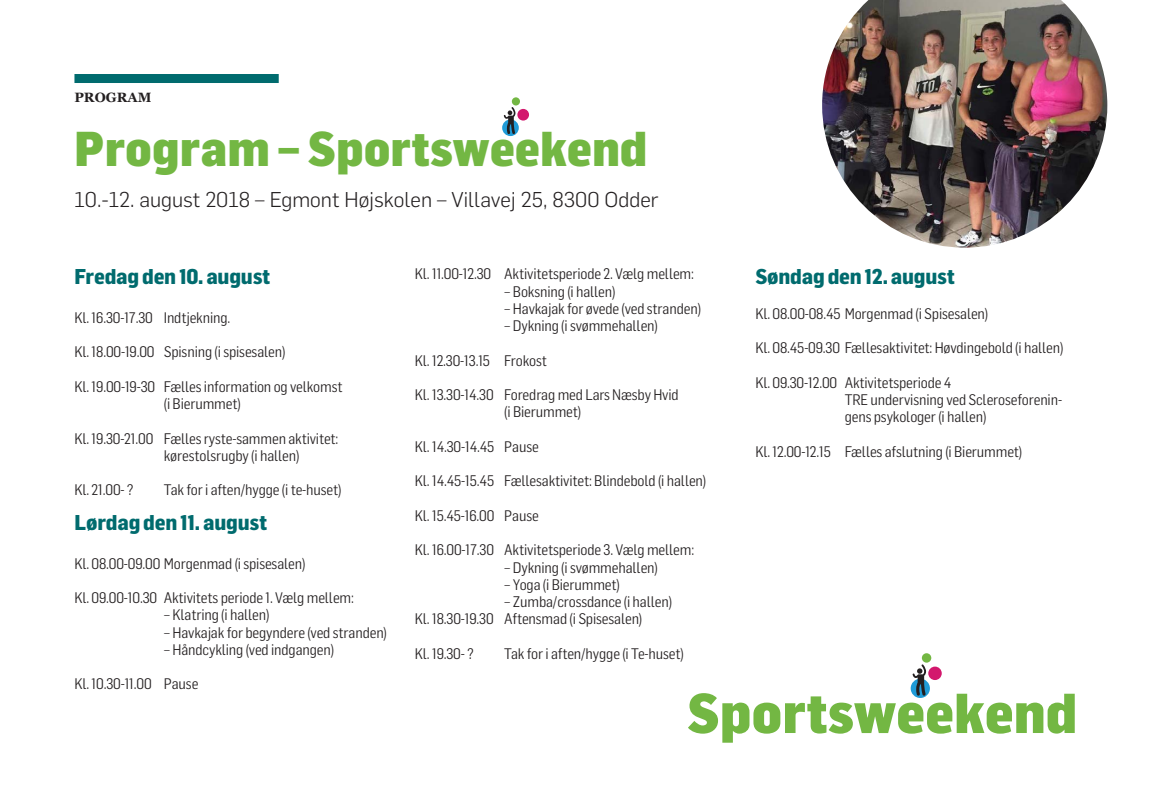
<style>
.page{position:relative;width:1149px;height:808px;background:#fff}
.page>*{position:absolute;margin:0;border:0;box-sizing:border-box;transform-origin:0 0}
.t1{font:900 55.05px "Flama Semicond";color:#73b743}
.t2{font:900 48px "Flama Semicond";color:#73b743}
.t3{font:800 21px "Flama Semicond";letter-spacing:-.01em;color:#006b6e}
.t4{font:300 21px "Flama";color:#231f20}
.t5{font:15px/17.2px "Flama Semicond";letter-spacing:-.01em;color:#231f20}
.t6{font:700 13.5px "Georgia";color:#231f20}
</style>
<div class="page">
<div style="left:74px;top:74px;width:205px;height:9px;background:#006b6e"></div>
<div style="left:517px;top:109px;width:12px;height:12px;background:#d3186d;border-radius:50%"></div>
<div style="left:511px;top:97px;width:9px;height:8px;background:#73b743;border-radius:50%"></div>
<div style="left:502px;top:119px;width:16px;height:17px;background:#1f9bd7;border-radius:50%"></div>
<svg style="left:503px;top:107px;width:12px;height:27px"></svg>
<img style="left:822px;top:0;width:284px;height:248px">
<div style="left:928px;top:666px;width:13px;height:14px;background:#d3186d;border-radius:50%"></div>
<svg style="left:921px;top:653px;width:10px;height:10px"></svg>
<svg style="left:910px;top:679px;width:19px;height:19px"></svg>
<svg style="left:912px;top:664px;width:13px;height:32px"></svg>
<p class="t6" style="left:74px;top:89px;width:78px">PROGRAM</p>
<h2 class="t2" style="left:74px;top:121px;width:574px">Program – Sportsweekend</h2>
<h3 class="t4" style="left:74px;top:186px;width:585px">10.-12. august 2018 – Egmont Højskolen – Villavej 25, 8300 Odder</h3>
<h3 class="t3" style="left:74px;top:264px;width:197px">Fredagden10.august</h3>
<p class="t5" style="left:74px;top:309px;width:157px">Kl. 16.30-17.30 Indtjekning.</p>
<p class="t5" style="left:74px;top:343px;width:212px">Kl. 18.00-19.00 Spisning (i spisesalen)</p>
<p class="t5" style="left:164px;top:378px;width:180px;text-indent:-89px">Kl. 19.00-19-30 Fælles information og velkomst (i Bierummet)</p>
<p class="t5" style="left:164px;top:429px;width:176px;text-indent:-89px">Kl. 19.30-21.00 Fælles ryste-sammen aktivitet: kørestolsrugby (i hallen)</p>
<p class="t5" style="left:74px;top:481px;width:61px">Kl. 21.00- ?</p>
<p class="t5" style="left:164px;top:481px;width:179px">Tak for i aften/hygge (i te-huset)</p>
<h3 class="t3" style="left:74px;top:510px;width:194px">Lørdagden11.august</h3>
<p class="t5" style="left:74px;top:554px;width:232px">Kl. 08.00-09.00 Morgenmad (i spisesalen)</p>
<p class="t5" style="left:74px;top:589px;width:281px">Kl. 09.00-10.30 Aktivitets periode 1. Vælg mellem:</p>
<p class="t5" style="left:164px;top:606px;width:107px">– Klatring (i hallen)</p>
<p class="t5" style="left:164px;top:623px;width:224px">– Havkajak for begyndere (ved stranden)</p>
<p class="t5" style="left:164px;top:641px;width:172px">– Håndcykling (ved indgangen)</p>
<p class="t5" style="left:74px;top:675px;width:125px">Kl. 10.30-11.00 Pause</p>
<p class="t5" style="left:415px;top:265px;width:280px">Kl. 11.00-12.30 Aktivitetsperiode 2. Vælg mellem:</p>
<p class="t5" style="left:504px;top:282px;width:113px">– Boksning (i hallen)</p>
<p class="t5" style="left:504px;top:300px;width:198px">– Havkajak for øvede (ved stranden)</p>
<p class="t5" style="left:504px;top:317px;width:155px">– Dykning (i svømmehallen)</p>
<p class="t5" style="left:415px;top:351px;width:134px">Kl. 12.30-13.15 Frokost</p>
<p class="t5" style="left:415px;top:386px;width:265px;text-align:center">Kl. 13.30-14.30 Foredrag med Lars Næsby Hvid (i Bierummet)</p>
<p class="t5" style="left:415px;top:438px;width:125px">Kl. 14.30-14.45 Pause</p>
<p class="t5" style="left:415px;top:472px;width:293px">Kl. 14.45-15.45 Fællesaktivitet: Blindebold (i hallen)</p>
<p class="t5" style="left:415px;top:507px;width:125px">Kl. 15.45-16.00 Pause</p>
<p class="t5" style="left:415px;top:541px;width:281px">Kl. 16.00-17.30 Aktivitetsperiode 3. Vælg mellem:</p>
<p class="t5" style="left:504px;top:558px;width:155px">– Dykning (i svømmehallen)</p>
<p class="t5" style="left:504px;top:576px;width:117px">– Yoga (i Bierummet)</p>
<p class="t5" style="left:415px;top:593px;width:258px;text-indent:89px">– Zumba/crossdance (i hallen)<br>Kl. 18.30-19.30 Aftensmad (i Spisesalen)</p>
<p class="t5" style="left:415px;top:645px;width:61px">Kl. 19.30- ?</p>
<p class="t5" style="left:504px;top:645px;width:181px">Tak for i aften/hygge (i Te-huset)</p>
<h3 class="t3" style="left:755px;top:264px;width:201px">Søndagden12.august</h3>
<p class="t5" style="left:755px;top:304px;width:234px">Kl. 08.00-08.45 Morgenmad (i Spisesalen)</p>
<p class="t5" style="left:755px;top:339px;width:309px">Kl. 08.45-09.30 Fællesaktivitet: Høvdingebold (i hallen)</p>
<p class="t5" style="left:844px;top:373px;width:219px;text-indent:-89px">Kl. 09.30-12.00 Aktivitetsperiode 4<br>TRE undervisning ved Scleroseforenin&shy;gens psykologer (i hallen)</p>
<p class="t5" style="left:755px;top:442px;width:268px">Kl. 12.00-12.15 Fælles afslutning (i Bierummet)</p>
<h1 class="t1" style="left:687px;top:681px;width:391px">Sportsweekend</h1>
</div>
